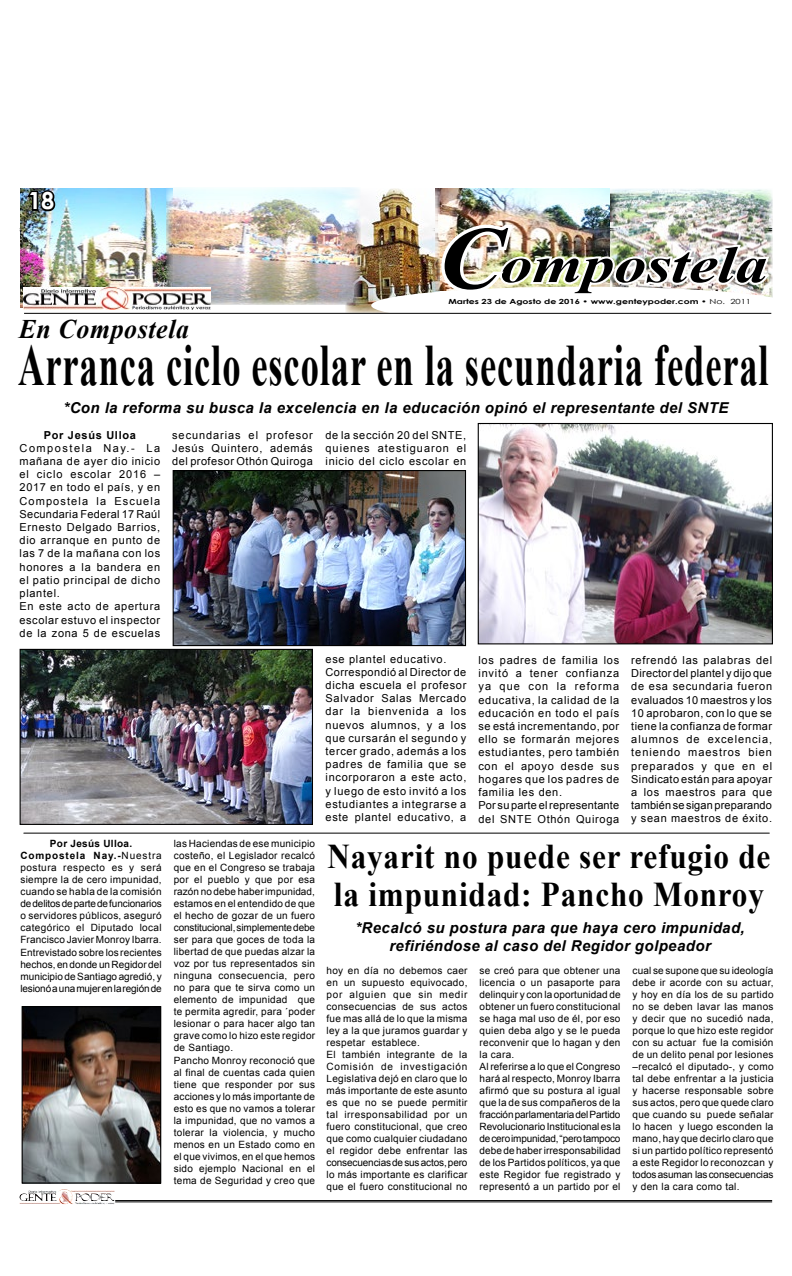
<style>
.page{position:relative;width:792px;height:1276px;background:#fff}
.page>*{position:absolute;margin:0;border:0;box-sizing:border-box;transform-origin:0 0}
.t1{font:700 58.6px "Times New Roman";letter-spacing:.025em;color:#000;scale:.62 1}
.t2{font:italic 700 52px "Times New Roman";color:#000;scale:1.23 1}
.t3{font:700 34.7px/38px "Times New Roman";letter-spacing:.025em;color:#000;scale:.9 1}
.t4{font:italic 700 26.9px "Times New Roman";letter-spacing:.025em;color:#000;scale:.96 1}
.t5{font:700 25.2px "Century Gothic";color:#fff;scale:1.14 1}
.t6{font:700 23.6px "Century Gothic";color:#fff}
.t7{font:italic 700 15px/18px "Arial";letter-spacing:.03em;color:#000;text-align:center}
.t8{font:11px/13.2px "Arial";letter-spacing:.065em;color:#000}
.t9{font:700 11px "Arial";letter-spacing:.065em;color:#000}
.t10{font:10px/12px "Arial";letter-spacing:.03em;color:#000}
.t11{font:700 7px "Century Gothic";color:#000;scale:1.33 1}
.s1{font-size:89px}
.s2{font-weight:400}
.s3{font-weight:700}
</style>
<div class="page">
<img style="left:58px;top:1189px;width:14px;height:12px">
<hr style="left:115px;top:1200px;width:657px;height:1px;background:#000">
<hr style="left:115px;top:1201px;width:657px;height:1px;background:#000">
<img style="left:21px;top:188px;width:146px;height:119px">
<img style="left:609px;top:188px;width:162px;height:5px">
<img style="left:439px;top:188px;width:170px;height:5px">
<img style="left:345px;top:188px;width:94px;height:125px">
<img style="left:167px;top:188px;width:193px;height:117px">
<img style="left:23px;top:288px;width:187px;height:21px">
<div style="left:371px;top:287px;width:421px;height:37px;background:#fff;border-radius:50%"></div>
<hr style="left:24px;top:313px;width:747px;height:1px;background:#000">
<img style="left:437px;top:193px;width:336px;height:121px">
<img style="left:19px;top:188px;width:42px;height:43px">
<hr style="left:24px;top:832px;width:745px;height:1px;background:#000">
<img style="left:24px;top:1008px;width:135px;height:173px">
<div style="left:22px;top:1006px;width:139px;height:177px;border:1px solid #000"></div>
<img style="left:480px;top:425px;width:291px;height:217px">
<div style="left:478px;top:423px;width:295px;height:221px;border:1px solid #000"></div>
<img style="left:22px;top:651px;width:289px;height:172px">
<div style="left:20px;top:649px;width:293px;height:176px;border:1px solid #000"></div>
<img style="left:175px;top:472px;width:289px;height:172px">
<div style="left:173px;top:470px;width:293px;height:176px;border:1px solid #000"></div>
<h3 class="t6" style="left:28px;top:183px;width:28px">18</h3>
<h3 class="t5" style="left:20px;top:188px;width:30px">18</h3>
<h2 class="t2" style="left:438px;top:228px;width:269px"><span class="s1">C</span>ompostela</h2>
<p class="t11" style="left:448px;top:296px;width:229px">Martes 23 de Agosto de 2016 • www.genteypoder.com • <span class="s2">No. 2011</span></p>
<h3 class="t4" style="left:19px;top:310px;width:179px">En Compostela</h3>
<h1 class="t1" style="left:18px;top:323px;width:1212px">Arranca ciclo escolar en la secundaria federal</h1>
<h3 class="t7" style="left:63px;top:399px;width:666px">*Con la reforma su busca la excelencia en la educación opinó el representante del SNTE</h3>
<p class="t8" style="left:326px;top:428px;width:142px;text-align:justify">de la sección 20 del SNTE, quienes atestiguaron el inicio del ciclo escolar en</p>
<p class="t8" style="left:172px;top:428px;width:142px;text-align:justify">secundarias el profesor Jesús Quintero, además del profesor Othón Quiroga</p>
<p class="t9" style="left:44px;top:427px;width:94px">Por Jesús Ulloa</p>
<p class="t8" style="left:20px;top:441px;width:142px">Compostela Nay.- La mañana de ayer dio inicio el ciclo escolar 2016 –<br>2017 en todo el país, y en<br>Compostela la Escuela<br>Secundaria Federal 17 Raúl<br>Ernesto Delgado Barrios, dio arranque en punto de las 7 de la mañana con los honores a la bandera en el patio principal de dicho plantel.<br>En este acto de apertura escolar estuvo el inspector de la zona 5 de escuelas</p>
<p class="t10" style="left:20px;top:838px;width:143px;text-align:center"><span class="s3">Por Jesús Ulloa.<br>Compostela Nay.-</span>Nuestra postura respecto es y será siempre la de cero impunidad, cuando se habla de la comisión de delitos de parte de funcionarios o servidores públicos, aseguró categórico el Diputado local<br>Francisco Javier Monroy Ibarra.<br>Entrevistado sobre los recientes hechos, en donde un Regidor del municipio de Santiago agredió, y lesionó a una mujer en la región de</p>
<p class="t10" style="left:174px;top:838px;width:143px">las Haciendas de ese municipio costeño, el Legislador recalcó que en el Congreso se trabaja por el pueblo y que por esa razón no debe haber impunidad, estamos en el entendido de que el hecho de gozar de un fuero constitucional, simplemente debe ser para que goces de toda la libertad de que puedas alzar la voz por tus representados sin ninguna consecuencia, pero no para que te sirva como un elemento de impunidad que te permita agredir, para ´poder lesionar o para hacer algo tan grave como lo hizo este regidor de Santiago.<br>Pancho Monroy reconoció que al final de cuentas cada quien tiene que responder por sus acciones y lo más importante de esto es que no vamos a tolerar la impunidad, que no vamos a tolerar la violencia, y mucho menos en un Estado como en el que vivimos, en el que hemos sido ejemplo Nacional en el tema de Seguridad y creo que</p>
<p class="t8" style="left:326px;top:652px;width:142px">ese plantel educativo.<br>Correspondió al Director de dicha escuela el profesor<br>Salvador Salas Mercado dar la bienvenida a los nuevos alumnos, y a los que cursarán el segundo y tercer grado, además a los padres de familia que se incorporaron a este acto, y luego de esto invitó a los estudiantes a integrarse a este plantel educativo, a</p>
<p class="t8" style="left:478px;top:653px;width:142px">los padres de familia los invitó a tener confianza ya que con la reforma educativa, la calidad de la educación en todo el país se está incrementando, por ello se formarán mejores estudiantes, pero también con el apoyo desde sus hogares que los padres de familia les den.<br>Por su parte el representante del SNTE Othón Quiroga</p>
<p class="t8" style="left:631px;top:653px;width:142px;text-align:justify">refrendó las palabras del Director del plantel y dijo que de esa secundaria fueron evaluados 10 maestros y los 10 aprobaron, con lo que se tiene la confianza de formar alumnos de excelencia, teniendo maestros bien preparados y que en el Sindicato están para apoyar a los maestros para que también se sigan preparando y sean maestros de éxito.</p>
<h3 class="t3" style="left:328px;top:836px;width:494px">Nayarit no puede ser refugio de la impunidad: Pancho Monroy</h3>
<h3 class="t7" style="left:355px;top:919px;width:391px">*Recalcó su postura para que haya cero impunidad, refiriéndose al caso del Regidor golpeador</h3>
<p class="t10" style="left:327px;top:964px;width:143px">hoy en día no debemos caer en un supuesto equivocado, por alguien que sin medir consecuencias de sus actos fue mas allá de lo que la misma ley a la que juramos guardar y respetar establece.<br>El también integrante de la<br>Comisión de investigación<br>Legislativa dejó en claro que lo más importante de este asunto es que no se puede permitir tal irresponsabilidad por un fuero constitucional, que creo que como cualquier ciudadano el regidor debe enfrentar las consecuencias de sus actos, pero lo más importante es clarificar que el fuero constitucional no</p>
<p class="t10" style="left:480px;top:964px;width:143px">se creó para que obtener una licencia o un pasaporte para delinquir y con la oportunidad de obtener un fuero constitucional se haga mal uso de él, por eso quien deba algo y se le pueda reconvenir que lo hagan y den la cara.<br>Al referirse a lo que el Congreso hará al respecto, Monroy Ibarra afirmó que su postura al igual que la de sus compañeros de la fracción parlamentaria del Partido<br>Revolucionario Institucional es la de cero impunidad, “pero tampoco debe de haber irresponsabilidad de los Partidos políticos, ya que este Regidor fue registrado y representó a un partido por el</p>
<p class="t10" style="left:633px;top:964px;width:143px;text-align:justify">cual se supone que su ideología debe ir acorde con su actuar, y hoy en día los de su partido no se deben lavar las manos y decir que no sucedió nada, porque lo que hizo este regidor con su actuar fue la comisión de un delito penal por lesiones –recalcó el diputado-, y como tal debe enfrentar a la justicia y hacerse responsable sobre sus actos, pero que quede claro que cuando su puede señalar lo hacen y luego esconden la mano, hay que decirlo claro que si un partido político representó a este Regidor lo reconozcan y todos asuman las consecuencias y den la cara como tal.</p>
</div>
